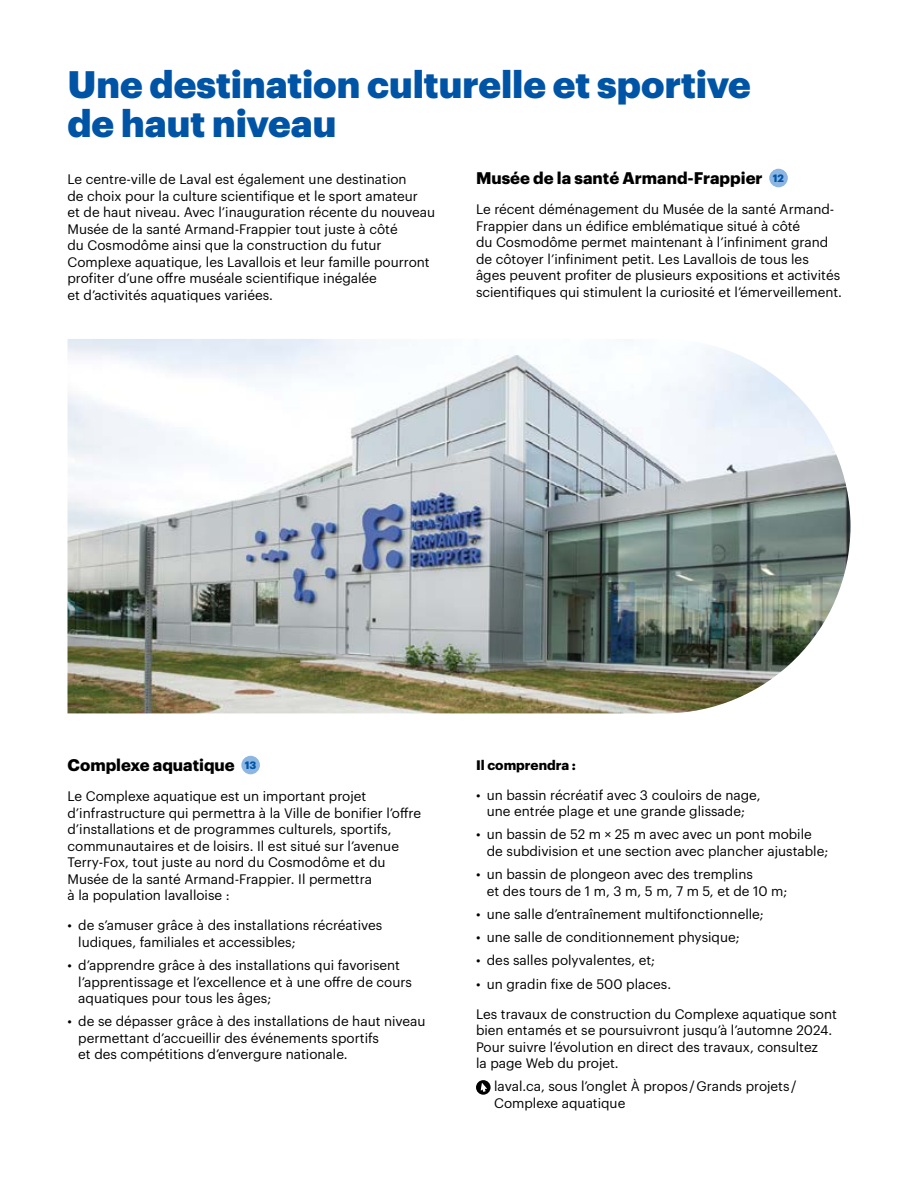
<style>
.page{position:relative;width:918px;height:1188px;background:#fff}
.page>*{position:absolute;margin:0;border:0;box-sizing:border-box;transform-origin:0 0}
.t1{font:900 37.5px/39px "Graphik";color:#0054a6}
.t2{font:700 16.5px "Graphik";color:#000}
.t3{font:13.5px/16.5px "Graphik";color:#000}
.t4{font:700 13.5px "Graphik";color:#000}
.s1{font-size:10.5px;color:#0054a6}
</style>
<div class="page">
<div style="left:769px;top:169px;width:19px;height:18px;background:#8db7e2;border-radius:50%"></div>
<img style="left:68px;top:339px;width:782px;height:374px">
<div style="left:241px;top:756px;width:19px;height:18px;background:#8db7e2;border-radius:50%"></div>
<svg style="left:476px;top:1080px;width:15px;height:15px"></svg>
<h1 class="t1" style="left:68px;top:68px;width:685px">Une destination culturelle et sportive de haut niveau</h1>
<p class="t3" style="left:68px;top:171px;width:369px">Le centre-ville de Laval est également une destination<br>de choix pour la culture scientifique et le sport amateur<br>et de haut niveau. Avec l’inauguration récente du nouveau Musée de la santé Armand-Frappier tout juste à côté<br>du Cosmodôme ainsi que la construction du futur Complexe aquatique, les Lavallois et leur famille pourront profiter d’une offre muséale scientifique inégalée<br>et d’activités aquatiques variées.</p>
<p class="t2" style="left:476px;top:169px;width:310px">Musée de la santé Armand-Frappier <span class="s1">12</span></p>
<p class="t3" style="left:476px;top:201px;width:368px">Le récent déménagement du Musée de la santé Armand-Frappier dans un édifice emblématique situé à côté<br>du Cosmodôme permet maintenant à l’infiniment grand de côtoyer l’infiniment petit. Les Lavallois de tous les âges peuvent profiter de plusieurs expositions et activités scientifiques qui stimulent la curiosité et l’émerveillement.</p>
<p class="t2" style="left:68px;top:756px;width:190px">Complexe aquatique <span class="s1">13</span></p>
<p class="t3" style="left:68px;top:788px;width:355px">Le Complexe aquatique est un important projet d’infrastructure qui permettra à la Ville de bonifier l’offre d’installations et de programmes culturels, sportifs, communautaires et de loisirs. Il est situé sur l’avenue Terry-Fox, tout juste au nord du Cosmodôme et du Musée de la santé Armand-Frappier. Il permettra<br>à la population lavalloise :</p>
<p class="t3" style="left:78px;top:917px;width:306px;text-indent:-11px">• de s’amuser grâce à des installations récréatives ludiques, familiales et accessibles;</p>
<p class="t3" style="left:78px;top:957px;width:335px;text-indent:-11px">• d’apprendre grâce à des installations qui favorisent l’apprentissage et l’excellence et à une offre de cours aquatiques pour tous les âges;</p>
<p class="t3" style="left:78px;top:1013px;width:349px;text-indent:-11px">• de se dépasser grâce à des installations de haut niveau permettant d’accueillir des événements sportifs<br>et des compétitions d’envergure nationale.</p>
<p class="t4" style="left:476px;top:757px;width:101px">Il comprendra :</p>
<p class="t3" style="left:476px;top:787px;width:286px;text-align:center">• un bassin récréatif avec 3 couloirs de nage, une entrée plage et une grande glissade;</p>
<p class="t3" style="left:487px;top:826px;width:343px;text-indent:-11px">• un bassin de 52 m × 25 m avec avec un pont mobile de subdivision et une section avec plancher ajustable;</p>
<p class="t3" style="left:487px;top:866px;width:302px;text-indent:-11px">• un bassin de plongeon avec des tremplins<br>et des tours de 1 m, 3 m, 5 m, 7 m 5, et de 10 m;</p>
<p class="t3" style="left:476px;top:906px;width:289px">• une salle d’entraînement multifonctionnelle;</p>
<p class="t3" style="left:476px;top:929px;width:265px">• une salle de conditionnement physique;</p>
<p class="t3" style="left:476px;top:952px;width:181px">• des salles polyvalentes, et;</p>
<p class="t3" style="left:476px;top:976px;width:197px">• un gradin fixe de 500 places.</p>
<p class="t3" style="left:476px;top:1006px;width:362px">Les travaux de construction du Complexe aquatique sont bien entamés et se poursuivront jusqu’à l’automne 2024.<br>Pour suivre l’évolution en direct des travaux, consultez<br>la page Web du projet.</p>
<p class="t3" style="left:494px;top:1078px;width:304px">laval.ca, sous l’onglet À propos / Grands projets /<br>Complexe aquatique</p>
</div>
